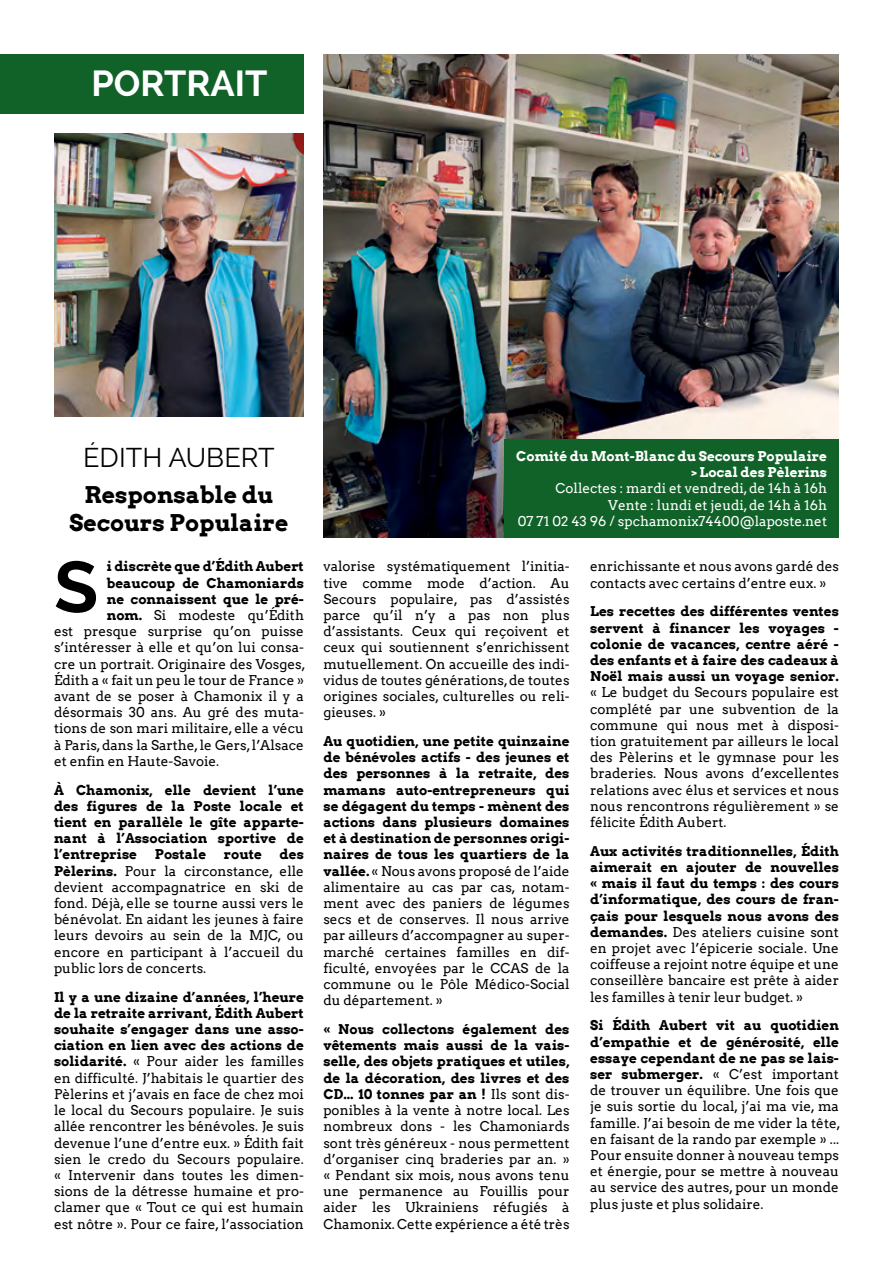
<style>
.page{position:relative;width:893px;height:1263px;background:#fff}
.page>*{position:absolute;margin:0;border:0;box-sizing:border-box;transform-origin:0 0}
.t1{font:700 72px "Raleway";color:#000}
.t2{font:700 36px "Raleway";color:#fff}
.t3{font:27px "Raleway";color:#000}
.t4{font:700 23.1px/27.6px "Arvo";color:#000;text-align:center}
.t5{font:13.5px/16.2px "Arvo";color:#000;text-align:justify}
.t6{font:700 13.5px/16.2px "Arvo";color:#000;text-align:justify}
.t7{font:13.5px/16.2px "Arvo";color:#fff;text-align:right}
.t8{font:700 13.5px/16.2px "Arvo";color:#fff;text-align:right}
.s1{font-weight:700}
.s2{font-weight:400}
</style>
<div class="page">
<div style="left:0;top:54px;width:304px;height:59px;background:#116229"></div>
<img style="left:54px;top:134px;width:250px;height:282px">
<img style="left:323px;top:54px;width:516px;height:483px">
<div style="left:504px;top:439px;width:335px;height:98px;background:#116229"></div>
<h2 class="t2" style="left:91px;top:63px;width:178px">PORTRAIT</h2>
<h3 class="t3" style="left:83px;top:442px;width:193px">ÉDITH AUBERT</h3>
<h3 class="t4" style="left:69px;top:481px;width:220px">Responsable du<br>Secours Populaire</h3>
<h1 class="t1" style="left:54px;top:546px;width:46px">S</h1>
<p class="t6" style="left:107px;top:558px;width:199px">i discrète que d’Édith Aubert</p>
<p class="t6" style="left:107px;top:574px;width:199px">beaucoup de Chamoniards</p>
<p class="t6" style="left:107px;top:591px;width:199px">ne connaissent que le pré-</p>
<p class="t5" style="left:107px;top:607px;width:199px"><span class="s1">nom.</span> Si modeste qu’Édith</p>
<p class="t5" style="left:54px;top:623px;width:251px">est presque surprise qu’on puisse</p>
<p class="t5" style="left:54px;top:639px;width:251px">s’intéresser à elle et qu’on lui consa-</p>
<p class="t5" style="left:54px;top:656px;width:253px">cre un portrait. Originaire des Vosges,</p>
<p class="t5" style="left:54px;top:672px;width:251px">Édith a « fait un peu le tour de France »</p>
<p class="t5" style="left:54px;top:688px;width:251px">avant de se poser à Chamonix il y a</p>
<p class="t5" style="left:54px;top:704px;width:251px">désormais 30 ans. Au gré des muta-</p>
<p class="t5" style="left:54px;top:720px;width:251px">tions de son mari militaire, elle a vécu</p>
<p class="t5" style="left:54px;top:737px;width:251px">à Paris, dans la Sarthe, le Gers, l’Alsace</p>
<p class="t5" style="left:54px;top:753px;width:167px">et enfin en Haute-Savoie.</p>
<p class="t6" style="left:54px;top:781px;width:251px">À Chamonix, elle devient l’une des figures de la Poste locale et tient en parallèle le gîte apparte&shy;nant à l’Association sportive de l’entreprise</p>
<p class="t5" style="left:54px;top:846px;width:251px;text-indent:226px"><span class="s1">des Pèlerins.</span> Pour la circonstance, elle devient accompagnatrice en ski de fond. Déjà, elle se tourne aussi vers le bénévolat. En aidant les jeunes à faire leurs devoirs au sein de la MJC, ou encore en participant à l’accueil du public lors de concerts.</p>
<p class="t5" style="left:54px;top:989px;width:251px"><span class="s1">Il y a une dizaine d’années, l’heure de la retraite arrivant, Édith Aubert souhaite s’engager dans une asso&shy;ciation en lien avec des actions de solidarité.</span> « Pour aider les familles en difficulté. J’habitais le quartier des Pèlerins et j’avais en face de chez moi le local du Secours populaire. Je suis allée rencontrer les bénévoles. Je suis devenue l’une d’entre eux. » Édith fait sien le credo du Secours populaire. « Intervenir dans toutes les dimen&shy;sions de la détresse humaine et pro&shy;clamer que « Tout ce qui est humain est nôtre ». Pour ce faire, l’association</p>
<p class="t6" style="left:155px;top:846px;width:53px">Postale</p>
<p class="t6" style="left:224px;top:846px;width:39px">route</p>
<p class="t8" style="left:516px;top:448px;width:312px">Comité du Mont-Blanc du Secours Populaire &gt; Local des Pèlerins</p>
<p class="t7" style="left:518px;top:480px;width:311px">Collectes : mardi et vendredi, de 14h à 16h<br>Vente : lundi et jeudi, de 14h à 16h<br>07 71 02 43 96 / spchamonix74400@laposte.net</p>
<p class="t5" style="left:323px;top:558px;width:248px">valorise systématiquement l’initia&shy;tive comme mode d’action. Au Secours populaire, pas d’assistés parce qu’il n’y a pas non plus d’assistants. Ceux qui reçoivent et ceux qui soutiennent s’enrichissent mutuellement. On accueille des indi&shy;vidus de toutes générations, de toutes origines sociales, culturelles ou reli&shy;gieuses. »</p>
<p class="t5" style="left:323px;top:733px;width:248px"><span class="s1">Au quotidien, une petite quinzaine de bénévoles actifs - des jeunes et des personnes à la retraite, des mamans auto-entrepreneurs qui se dégagent du temps - mènent des actions dans plusieurs domaines et à destination de personnes origi&shy;naires de tous les quartiers de la vallée.</span> « Nous avons proposé de l’aide alimentaire au cas par cas, notam&shy;ment avec des paniers de légumes secs et de conserves. Il nous arrive par ailleurs d’accompagner au super&shy;marché certaines familles en dif&shy;ficulté, envoyées par le CCAS de la commune ou le Pôle Médico-Social du département. »</p>
<p class="t5" style="left:323px;top:1021px;width:248px"><span class="s1">« Nous collectons également des vêtements mais aussi de la vais&shy;selle, des objets pratiques et utiles, de la décoration, des livres et des CD... 10 tonnes par an !</span> Ils sont dis&shy;ponibles à la vente à notre local. Les nombreux dons - les Chamoniards sont très généreux - nous permettent d’organiser cinq braderies par an. » « Pendant six mois, nous avons tenu une permanence au Fouillis pour aider les Ukrainiens réfugiés à Chamonix. Cette expérience a été très</p>
<p class="t5" style="left:590px;top:558px;width:250px">enrichissante et nous avons gardé des contacts avec certains d’entre eux. »</p>
<p class="t6" style="left:590px;top:603px;width:250px">Les recettes des différentes ventes servent à financer les voyages - colonie de vacances, centre aéré - des enfants et à faire des cadeaux à Noël mais aussi un voyage senior.</p>
<p class="t5" style="left:590px;top:684px;width:250px">« Le budget du Secours populaire est complété par une subvention de la commune qui nous met à disposi&shy;tion gratuitement par ailleurs le local des Pèlerins et le gymnase pour les braderies. Nous avons d’excellentes relations avec élus et services et nous nous rencontrons régulièrement » se félicite Édith Aubert.</p>
<p class="t6" style="left:590px;top:843px;width:250px">Aux activités traditionnelles, Édith aimerait en ajouter de nouvelles « mais il faut du temps : des cours d’informatique, des cours de fran&shy;çais pour lesquels nous avons des demandes. <span class="s2">Des ateliers cuisine sont en projet avec l’épicerie sociale. Une coiffeuse a rejoint notre équipe et une conseillère bancaire est prête à aider les familles à tenir leur budget. »</span></p>
<p class="t5" style="left:590px;top:1017px;width:252px"><span class="s1">Si Édith Aubert vit au quotidien d’empathie et de générosité, elle essaye cependant de ne pas se lais&shy;ser submerger.</span> « C’est important de trouver un équilibre. Une fois que je suis sortie du local, j’ai ma vie, ma famille. J’ai besoin de me vider la tête, en faisant de la rando par exemple » ...<br>Pour ensuite donner à nouveau temps et énergie, pour se mettre à nouveau au service des autres, pour un monde plus juste et plus solidaire.</p>
</div>
